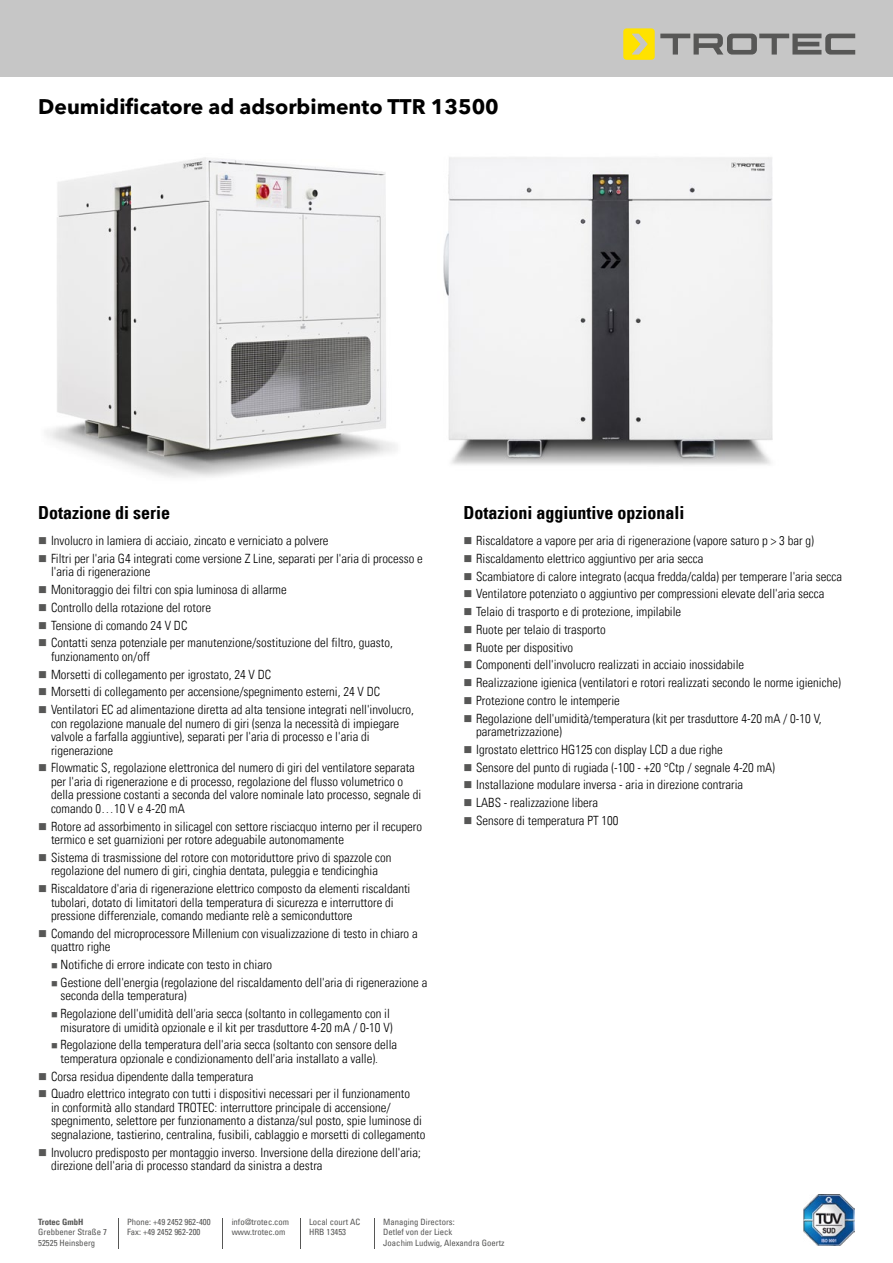
<style>
.page{position:relative;width:893px;height:1263px;background:#fff}
.page>*{position:absolute;margin:0;border:0;box-sizing:border-box;transform-origin:0 0}
.t1{font:700 21px "Avenir Next W1 G";color:#000}
.t2{font:18px "Univers Com 67 Bold Cond";color:#000}
.t3{font:12.75px/13.5px "Univers Com 47 Light Cond";color:#000}
.t4{font:condensed 8.7px/10.5px "Univers Com 57";color:#575756}
.t5{font:8.7px "Univers Com 67 Bold Cond";color:#575756}
.s1{color:#575756}
</style>
<div class="page">
<img style="left:46px;top:157px;width:350px;height:321px">
<img style="left:443px;top:157px;width:330px;height:308px">
<div style="left:0;top:0;width:893px;height:77px;background:#c6c6c6"></div>
<img style="left:803px;top:1194px;width:52px;height:51px">
<hr style="left:374px;top:1218px;width:1px;height:30px;background:#575756">
<hr style="left:222px;top:1218px;width:1px;height:30px;background:#575756">
<hr style="left:118px;top:1218px;width:1px;height:30px;background:#575756">
<hr style="left:300px;top:1218px;width:1px;height:30px;background:#575756">
<svg style="left:623px;top:28px;width:232px;height:32px"></svg>
<h1 class="t1" style="left:38px;top:93px;width:462px">Deumidificatore ad adsorbimento TTR 13500</h1>
<h2 class="t2" style="left:38px;top:502px;width:134px">Dotazione di serie</h2>
<p class="t3" style="left:38px;top:534px;width:292px"><span class="s1">■</span> Involucro in lamiera di acciaio, zincato e verniciato a polvere</p>
<p class="t3" style="left:51px;top:552px;width:373px;text-indent:-13px"><span class="s1">■</span> Filtri per l'aria G4 integrati come versione Z Line, separati per l'aria di processo e l'aria di rigenerazione</p>
<p class="t3" style="left:38px;top:583px;width:250px"><span class="s1">■</span> Monitoraggio dei filtri con spia luminosa di allarme</p>
<p class="t3" style="left:38px;top:601px;width:174px"><span class="s1">■</span> Controllo della rotazione del rotore</p>
<p class="t3" style="left:38px;top:618px;width:151px"><span class="s1">■</span> Tensione di comando 24 V DC</p>
<p class="t3" style="left:51px;top:636px;width:343px;text-indent:-13px"><span class="s1">■</span> Contatti senza potenziale per manutenzione/sostituzione del filtro, guasto, funzionamento on/off</p>
<p class="t3" style="left:38px;top:667px;width:234px"><span class="s1">■</span> Morsetti di collegamento per igrostato, 24 V DC</p>
<p class="t3" style="left:38px;top:685px;width:343px"><span class="s1">■</span> Morsetti di collegamento per accensione/spegnimento esterni, 24 V DC</p>
<p class="t3" style="left:51px;top:703px;width:365px;text-indent:-13px"><span class="s1">■</span> Ventilatori EC ad alimentazione diretta ad alta tensione integrati nell'involucro, con regolazione manuale del numero di giri (senza la necessità di impiegare valvole a farfalla aggiuntive), separati per l'aria di processo e l'aria di rigenerazione</p>
<p class="t3" style="left:51px;top:761px;width:372px;text-indent:-13px"><span class="s1">■</span> Flowmatic S, regolazione elettronica del numero di giri del ventilatore separata per l'aria di rigenerazione e di processo, regolazione del flusso volumetrico o della pressione costanti a seconda del valore nominale lato processo, segnale di comando 0…10 V e 4-20 mA</p>
<p class="t3" style="left:51px;top:819px;width:372px;text-indent:-13px"><span class="s1">■</span> Rotore ad assorbimento in silicagel con settore risciacquo interno per il recupero termico e set guarnizioni per rotore adeguabile autonomamente</p>
<p class="t3" style="left:38px;top:851px;width:355px;text-align:center"><span class="s1">■</span> Sistema di trasmissione del rotore con motoriduttore privo di spazzole con regolazione del numero di giri, cinghia dentata, puleggia e tendicinghia</p>
<p class="t3" style="left:51px;top:882px;width:361px;text-indent:-13px"><span class="s1">■</span> Riscaldatore d'aria di rigenerazione elettrico composto da elementi riscaldanti tubolari, dotato di limitatori della temperatura di sicurezza e interruttore di pressione differenziale, comando mediante relè a semiconduttore</p>
<p class="t3" style="left:51px;top:927px;width:368px;text-indent:-13px"><span class="s1">■</span> Comando del microprocessore Millenium con visualizzazione di testo in chiaro a quattro righe</p>
<p class="t3" style="left:51px;top:958px;width:223px"><span class="s1">■</span> Notifiche di errore indicate con testo in chiaro</p>
<p class="t3" style="left:61px;top:976px;width:368px;text-indent:-10px"><span class="s1">■</span> Gestione dell'energia (regolazione del riscaldamento dell'aria di rigenerazione a seconda della temperatura)</p>
<p class="t3" style="left:51px;top:1007px;width:343px;text-align:right"><span class="s1">■</span> Regolazione dell'umidità dell'aria secca (soltanto in collegamento con il misuratore di umidità opzionale e il kit per trasduttore 4-20 mA / 0-10 V)</p>
<p class="t3" style="left:61px;top:1038px;width:338px;text-indent:-10px"><span class="s1">■</span> Regolazione della temperatura dell'aria secca (soltanto con sensore della temperatura opzionale e condizionamento dell'aria installato a valle).</p>
<p class="t3" style="left:38px;top:1069px;width:217px"><span class="s1">■</span> Corsa residua dipendente dalla temperatura</p>
<p class="t3" style="left:51px;top:1087px;width:376px;text-indent:-13px"><span class="s1">■</span> Quadro elettrico integrato con tutti i dispositivi necessari per il funzionamento<br>in conformità allo standard TROTEC: interruttore principale di accensione/ spegnimento, selettore per funzionamento a distanza/sul posto, spie luminose di segnalazione, tastierino, centralina, fusibili, cablaggio e morsetti di collegamento</p>
<p class="t3" style="left:51px;top:1145px;width:371px;text-indent:-13px"><span class="s1">■</span> Involucro predisposto per montaggio inverso. Inversione della direzione dell'aria; direzione dell'aria di processo standard da sinistra a destra</p>
<h2 class="t2" style="left:463px;top:502px;width:223px">Dotazioni aggiuntive opzionali</h2>
<p class="t3" style="left:463px;top:534px;width:352px"><span class="s1">■</span> Riscaldatore a vapore per aria di rigenerazione (vapore saturo p &gt; 3 bar g)</p>
<p class="t3" style="left:463px;top:552px;width:242px"><span class="s1">■</span> Riscaldamento elettrico aggiuntivo per aria secca</p>
<p class="t3" style="left:463px;top:569px;width:380px"><span class="s1">■</span> Scambiatore di calore integrato (acqua fredda/calda) per temperare l'aria secca</p>
<p class="t3" style="left:463px;top:587px;width:362px"><span class="s1">■</span> Ventilatore potenziato o aggiuntivo per compressioni elevate dell'aria secca</p>
<p class="t3" style="left:463px;top:605px;width:219px"><span class="s1">■</span> Telaio di trasporto e di protezione, impilabile</p>
<p class="t3" style="left:463px;top:623px;width:144px"><span class="s1">■</span> Ruote per telaio di trasporto</p>
<p class="t3" style="left:463px;top:640px;width:111px"><span class="s1">■</span> Ruote per dispositivo</p>
<p class="t3" style="left:463px;top:658px;width:282px"><span class="s1">■</span> Componenti dell'involucro realizzati in acciaio inossidabile</p>
<p class="t3" style="left:463px;top:676px;width:379px"><span class="s1">■</span> Realizzazione igienica (ventilatori e rotori realizzati secondo le norme igieniche)</p>
<p class="t3" style="left:463px;top:694px;width:158px"><span class="s1">■</span> Protezione contro le intemperie</p>
<p class="t3" style="left:476px;top:711px;width:347px;text-indent:-13px"><span class="s1">■</span> Regolazione dell'umidità/temperatura (kit per trasduttore 4-20 mA / 0-10 V, parametrizzazione)</p>
<p class="t3" style="left:463px;top:743px;width:261px"><span class="s1">■</span> Igrostato elettrico HG125 con display LCD a due righe</p>
<p class="t3" style="left:463px;top:760px;width:313px"><span class="s1">■</span> Sensore del punto di rugiada (-100 - +20 °Ctp / segnale 4-20 mA)</p>
<p class="t3" style="left:463px;top:778px;width:281px"><span class="s1">■</span> Installazione modulare inversa - aria in direzione contraria</p>
<p class="t3" style="left:463px;top:796px;width:136px"><span class="s1">■</span> LABS - realizzazione libera</p>
<p class="t3" style="left:463px;top:814px;width:157px"><span class="s1">■</span> Sensore di temperatura PT 100</p>
<p class="t5" style="left:38px;top:1216px;width:47px">Trotec GmbH</p>
<p class="t4" style="left:38px;top:1226px;width:70px">Grebbener Straße 7<br>52525 Heinsberg</p>
<p class="t4" style="left:127px;top:1216px;width:85px">Phone: +49 2452 962-400<br>Fax: +49 2452 962-200</p>
<p class="t4" style="left:309px;top:1216px;width:53px">Local court AC<br>HRB 13453</p>
<p class="t4" style="left:383px;top:1216px;width:123px">Managing Directors:<br>Detlef von der Lieck<br>Joachim Ludwig, Alexandra Goertz</p>
<p class="t4" style="left:232px;top:1216px;width:59px">info@trotec.com www.trotec.om</p>
</div>
